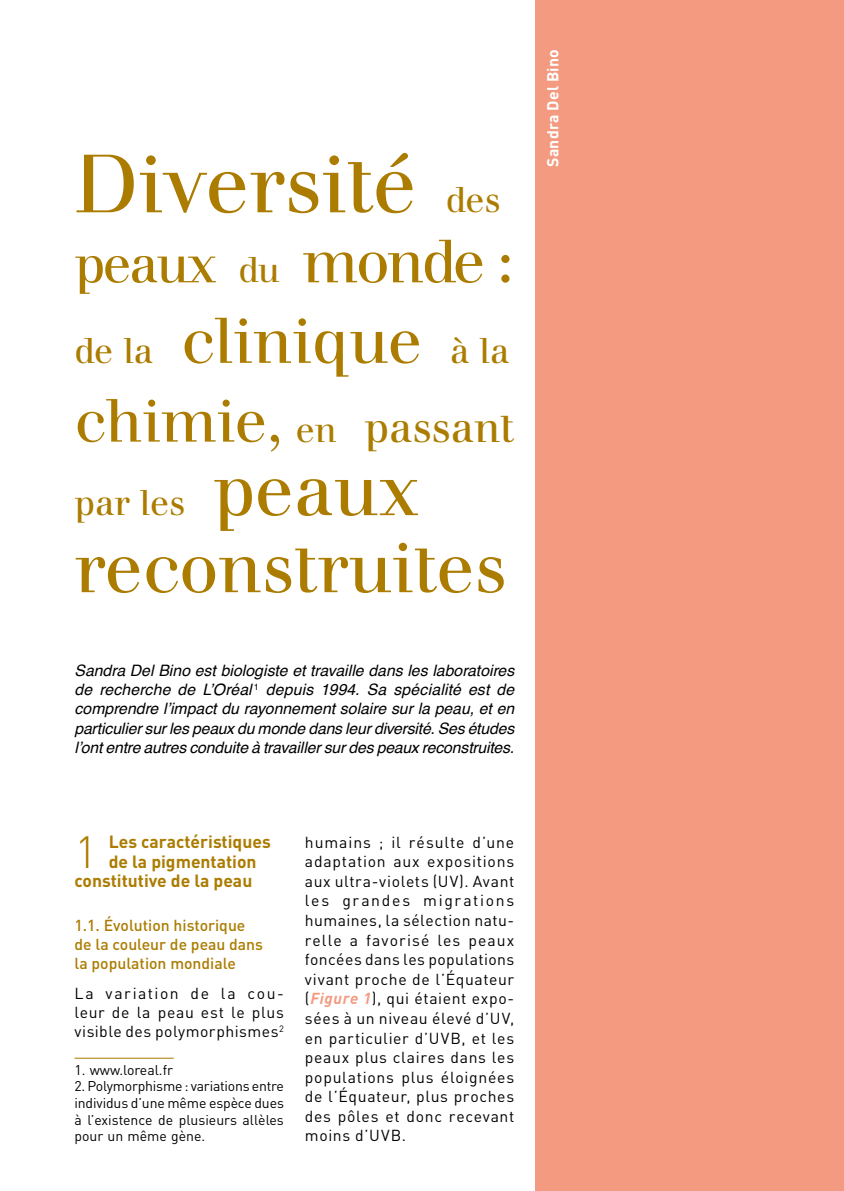
<style>
.page{position:relative;width:844px;height:1191px;background:#fff}
.page>*{position:absolute;margin:0;border:0;box-sizing:border-box;transform-origin:0 0}
._03-titre_chapitre{font:80.5px "Apfelbaum";color:#ab7c00}
._03-titre_chapitre-2{font:70px "Apfelbaum";color:#ab7c00}
._03-titre_chapitre-3{font:63px "Apfelbaum";color:#ab7c00}
._03-titre_chapitre-4{font:59.5px "Apfelbaum";letter-spacing:-.04em;color:#ab7c00}
._6-Inter_1{font:300 44.45px "DIN";color:#ab7c00}
._03-titre_chapitre-5{font:42px "Apfelbaum";color:#ab7c00}
._03-titre_chapitre-6{font:35px "Apfelbaum";color:#ab7c00}
._6-Inter_1-2{font:700 17.5px "DIN";color:#ab7c00}
._04-Texte_courant{font:15.75px/19.6px "DIN";letter-spacing:.04em;color:#000;text-align:justify}
.Auteur_bio{font:italic 15.75px/19.2px "Helvetica";letter-spacing:-.01em;color:#000;text-align:justify}
._7-inter_2_après_T1{font:500 15.75px/19.2px "DIN";color:#ab7c00}
.Auteur{font:700 15.75px "DIN";letter-spacing:.01em;color:#fff}
._11-Notes{font:14px/16.6px "DIN";color:#000;text-align:justify}
.s1{font-size:52.5px}
.s2{font-size:35px}
.s3{font-size:59.5px}
.s4{font-size:71.75px}
.s5{font-weight:700;font-style:italic;color:#f39a80}
</style>
<div class="page">
<div style="left:535px;top:0;width:308px;height:1191px;background:#f39a80"></div>
<hr style="left:74px;top:1057px;width:100px;height:1px;background:#ab7c00">
<p class="_03-titre_chapitre" style="left:74px;top:136px;width:345px">Diversité</p>
<p class="_03-titre_chapitre-6" style="left:445px;top:179px;width:56px">des</p>
<p class="_03-titre_chapitre-4" style="left:74px;top:226px;width:440px"><span class="s1">peaux</span> <span class="s2">du</span> monde :</p>
<p class="_03-titre_chapitre-3" style="left:74px;top:303px;width:436px"><span class="s2">de la</span> clinique <span class="s2">à la</span></p>
<p class="_03-titre_chapitre-5" style="left:74px;top:402px;width:441px"><span class="s3">chimie</span><span class="s1">,</span> <span class="s2">en</span> passant</p>
<p class="_03-titre_chapitre-6" style="left:74px;top:482px;width:346px">par les <span class="s4">peaux</span></p>
<p class="_03-titre_chapitre-2" style="left:74px;top:525px;width:433px">reconstruites</p>
<p class="Auteur_bio" style="left:74px;top:661px;width:441px">Sandra Del Bino est biologiste et travaille dans les laboratoires de recherche de L’Oréal <sup>1</sup> depuis 1994. Sa spécialité est de comprendre l’impact du rayonnement solaire sur la peau, et en particulier sur les peaux du monde dans leur diversité. Ses études l’ont entre autres conduite à travailler sur des peaux reconstruites.</p>
<p class="_6-Inter_1" style="left:74px;top:824px;width:24px">1</p>
<p class="_6-Inter_1-2" style="left:109px;top:830px;width:163px">Les caractéristiques</p>
<p class="_6-Inter_1-2" style="left:109px;top:849px;width:149px">de la pigmentation</p>
<p class="_6-Inter_1-2" style="left:74px;top:869px;width:179px">constitutive de la peau</p>
<p class="_7-inter_2_après_T1" style="left:74px;top:915px;width:190px">1.1. Évolution historique de la couleur de peau dans la population mondiale</p>
<p class="_04-Texte_courant" style="left:74px;top:983px;width:211px">La variation de la cou&shy;leur de la peau est le plus visible des polymorphismes<sup>2</sup></p>
<p class="_11-Notes" style="left:74px;top:1061px;width:100px">1. www.loreal.fr</p>
<p class="_11-Notes" style="left:74px;top:1077px;width:211px">2. Polymorphisme : variations entre individus d’une même espèce dues à l’existence de plusieurs allèles pour un même gène.</p>
<p class="_04-Texte_courant" style="left:305px;top:832px;width:211px">humains ; il résulte d’une adaptation aux expositions aux ultra-violets (UV). Avant les grandes migrations humaines, la sélection natu&shy;relle a favorisé les peaux foncées dans les populations vivant proche de l’Équateur (<span class="s5">Figure 1</span>), qui étaient expo&shy;sées à un niveau élevé d’UV, en particulier d’UVB, et les peaux plus claires dans les populations plus éloignées de l’Équateur, plus proches des pôles et donc recevant moins d’UVB.</p>
<p class="Auteur" style="left:542px;top:167px;width:119px;rotate:-90deg">Sandra Del Bino</p>
</div>
